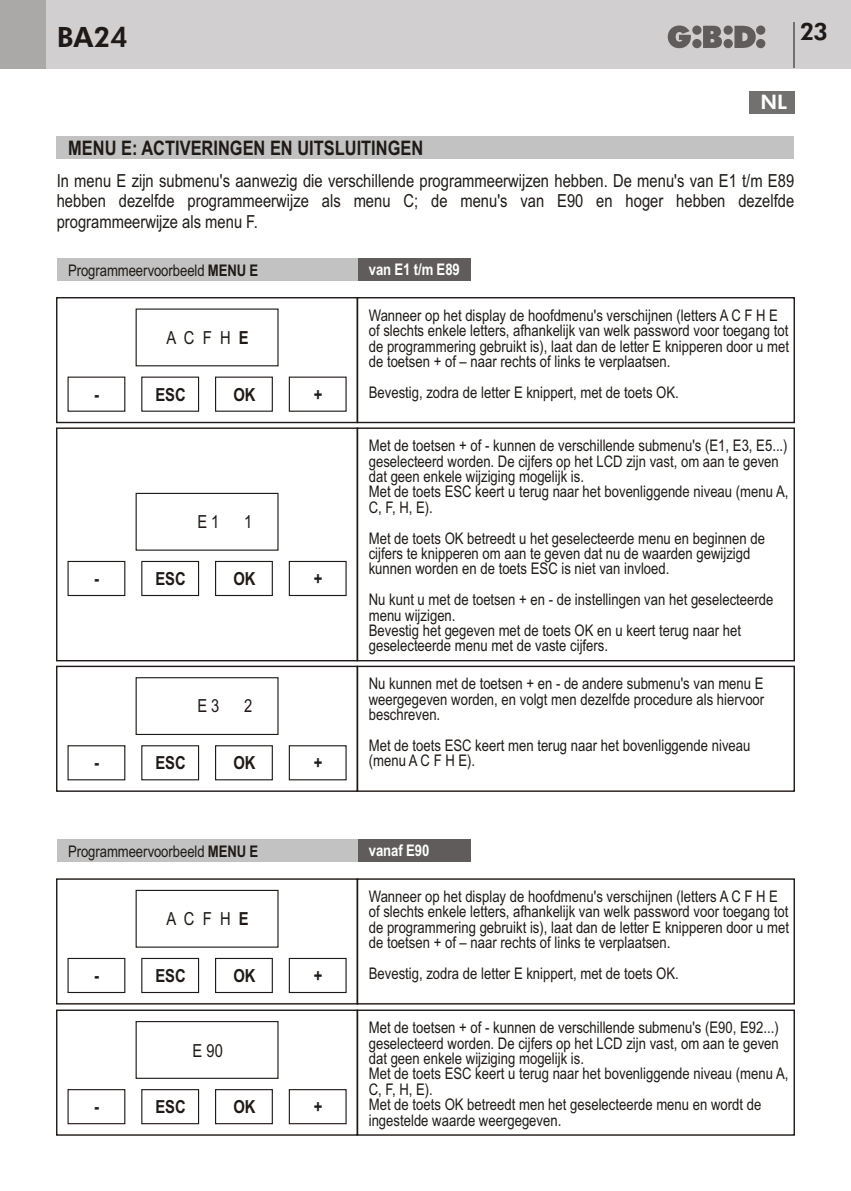
<style>
.page{position:relative;width:851px;height:1191px;background:#fff}
.page>*{position:absolute;margin:0;border:0;box-sizing:border-box;transform-origin:0 0}
.t1{font:800 28px "Futura BT";color:#1f1a17}
.t2{font:800 24px "Futura BT";color:#1f1a17}
.t3{font:700 20px "Arial Narrow";color:#1f1a17}
.t4{font:800 20px "Futura BT";color:#fff}
.t5{font:18px/20.4px "Arial Narrow";color:#1f1a17;text-align:justify}
.t6{font:700 18px "Arial Narrow";color:#1f1a17}
.t7{font:16px/15.4px "Arial Narrow";color:#1f1a17}
.t8{font:700 16px "Arial Narrow";color:#fff}
.s1{font-weight:700}
</style>
<div class="page">
<div style="left:0;top:0;width:850px;height:68px;background:#d1cfcf"></div>
<div style="left:0;top:0;width:45px;height:68px;background:#aba8a8"></div>
<svg style="left:667px;top:26px;width:98px;height:22px"></svg>
<hr style="left:793px;top:23px;width:2px;height:45px;background:#737070">
<div style="left:748px;top:91px;width:46px;height:22px;background:#737070"></div>
<div style="left:357px;top:258px;width:114px;height:23px;background:#615c5c"></div>
<div style="left:357px;top:839px;width:114px;height:23px;background:#615c5c"></div>
<div style="left:56px;top:665px;width:302px;height:127px;border:1px solid #1f1a17"></div>
<div style="left:356px;top:665px;width:438px;height:127px;border:1px solid #1f1a17"></div>
<div style="left:56px;top:427px;width:302px;height:234px;border:1px solid #1f1a17"></div>
<div style="left:356px;top:427px;width:438px;height:234px;border:1px solid #1f1a17"></div>
<div style="left:135px;top:493px;width:143px;height:57px;border:1px solid #1f1a17"></div>
<div style="left:141px;top:561px;width:58px;height:35px;border:1px solid #1f1a17"></div>
<div style="left:67px;top:561px;width:58px;height:35px;border:1px solid #1f1a17"></div>
<div style="left:215px;top:561px;width:58px;height:35px;border:1px solid #1f1a17"></div>
<div style="left:289px;top:561px;width:57px;height:35px;border:1px solid #1f1a17"></div>
<div style="left:56px;top:1009px;width:302px;height:126px;border:1px solid #1f1a17"></div>
<div style="left:356px;top:1009px;width:438px;height:126px;border:1px solid #1f1a17"></div>
<div style="left:135px;top:1021px;width:143px;height:57px;border:1px solid #1f1a17"></div>
<div style="left:141px;top:1089px;width:58px;height:35px;border:1px solid #1f1a17"></div>
<div style="left:67px;top:1089px;width:58px;height:35px;border:1px solid #1f1a17"></div>
<div style="left:215px;top:1089px;width:58px;height:35px;border:1px solid #1f1a17"></div>
<div style="left:289px;top:1089px;width:57px;height:35px;border:1px solid #1f1a17"></div>
<div style="left:56px;top:297px;width:302px;height:126px;border:1px solid #1f1a17"></div>
<div style="left:56px;top:878px;width:302px;height:126px;border:1px solid #1f1a17"></div>
<div style="left:356px;top:297px;width:438px;height:126px;border:1px solid #1f1a17"></div>
<div style="left:356px;top:878px;width:438px;height:126px;border:1px solid #1f1a17"></div>
<div style="left:135px;top:308px;width:143px;height:58px;border:1px solid #1f1a17"></div>
<div style="left:141px;top:376px;width:58px;height:36px;border:1px solid #1f1a17"></div>
<div style="left:67px;top:376px;width:58px;height:36px;border:1px solid #1f1a17"></div>
<div style="left:215px;top:376px;width:58px;height:36px;border:1px solid #1f1a17"></div>
<div style="left:289px;top:376px;width:57px;height:36px;border:1px solid #1f1a17"></div>
<div style="left:135px;top:890px;width:143px;height:57px;border:1px solid #1f1a17"></div>
<div style="left:141px;top:958px;width:58px;height:35px;border:1px solid #1f1a17"></div>
<div style="left:67px;top:958px;width:58px;height:35px;border:1px solid #1f1a17"></div>
<div style="left:215px;top:958px;width:58px;height:35px;border:1px solid #1f1a17"></div>
<div style="left:289px;top:958px;width:57px;height:35px;border:1px solid #1f1a17"></div>
<div style="left:57px;top:136px;width:737px;height:23px;background:#c2c2c2"></div>
<div style="left:57px;top:258px;width:300px;height:23px;background:#c2c2c2"></div>
<div style="left:57px;top:839px;width:300px;height:23px;background:#c2c2c2"></div>
<div style="left:135px;top:677px;width:143px;height:58px;border:1px solid #1f1a17"></div>
<div style="left:141px;top:745px;width:58px;height:35px;border:1px solid #1f1a17"></div>
<div style="left:67px;top:745px;width:58px;height:35px;border:1px solid #1f1a17"></div>
<div style="left:215px;top:745px;width:58px;height:35px;border:1px solid #1f1a17"></div>
<div style="left:289px;top:745px;width:57px;height:35px;border:1px solid #1f1a17"></div>
<h1 class="t1" style="left:57px;top:26px;width:73px">BA24</h1>
<h2 class="t2" style="left:799px;top:22px;width:29px">23</h2>
<p class="t4" style="left:760px;top:94px;width:28px">NL</p>
<p class="t3" style="left:68px;top:140px;width:356px">MENU E: ACTIVERINGEN EN UITSLUITINGEN</p>
<p class="t5" style="left:57px;top:172px;width:739px">In menu E zijn submenu's aanwezig die verschillende programmeerwijzen hebben. De menu's van E1 t/m E89 hebben dezelfde programmeerwijze als menu C; de menu's van E90 en hoger hebben dezelfde programmeerwijze als menu F.</p>
<p class="t7" style="left:68px;top:264px;width:192px">Programmeervoorbeeld <span class="s1">MENU E</span></p>
<p class="t8" style="left:368px;top:263px;width:93px">van E1 t/m E89</p>
<p class="t5" style="left:167px;top:329px;width:84px">A C F H <span class="s1">E</span></p>
<p class="t6" style="left:94px;top:387px;width:6px">-</p>
<p class="t6" style="left:155px;top:387px;width:32px">ESC</p>
<p class="t6" style="left:233px;top:387px;width:24px">OK</p>
<p class="t6" style="left:314px;top:387px;width:10px">+</p>
<p class="t5" style="left:197px;top:513px;width:24px">E 1</p>
<p class="t5" style="left:244px;top:513px;width:10px">1</p>
<p class="t6" style="left:94px;top:572px;width:6px">-</p>
<p class="t6" style="left:155px;top:572px;width:32px">ESC</p>
<p class="t6" style="left:233px;top:572px;width:24px">OK</p>
<p class="t6" style="left:314px;top:572px;width:10px">+</p>
<p class="t5" style="left:197px;top:697px;width:24px">E 3</p>
<p class="t5" style="left:244px;top:697px;width:10px">2</p>
<p class="t6" style="left:94px;top:756px;width:6px">-</p>
<p class="t6" style="left:155px;top:756px;width:32px">ESC</p>
<p class="t6" style="left:233px;top:756px;width:24px">OK</p>
<p class="t6" style="left:314px;top:756px;width:10px">+</p>
<p class="t7" style="left:68px;top:845px;width:192px">Programmeervoorbeeld <span class="s1">MENU E</span></p>
<p class="t5" style="left:167px;top:910px;width:84px">A C F H <span class="s1">E</span></p>
<p class="t6" style="left:94px;top:968px;width:6px">-</p>
<p class="t6" style="left:155px;top:968px;width:32px">ESC</p>
<p class="t6" style="left:233px;top:968px;width:24px">OK</p>
<p class="t6" style="left:314px;top:968px;width:10px">+</p>
<p class="t5" style="left:192px;top:1042px;width:32px">E 90</p>
<p class="t6" style="left:94px;top:1100px;width:6px">-</p>
<p class="t6" style="left:155px;top:1100px;width:32px">ESC</p>
<p class="t6" style="left:233px;top:1100px;width:24px">OK</p>
<p class="t6" style="left:314px;top:1100px;width:10px">+</p>
<p class="t7" style="left:369px;top:309px;width:422px">Wanneer op het display de hoofdmenu's verschijnen (letters A C F H E of slechts enkele letters, afhankelijk van welk password voor toegang tot de programmering gebruikt is), laat dan de letter E knipperen door u met de toetsen + of – naar rechts of links te verplaatsen.</p>
<p class="t7" style="left:369px;top:386px;width:311px">Bevestig, zodra de letter E knippert, met de toets OK.</p>
<p class="t7" style="left:369px;top:439px;width:421px">Met de toetsen + of - kunnen de verschillende submenu's (E1, E3, E5...) geselecteerd worden. De cijfers op het LCD zijn vast, om aan te geven dat geen enkele wijziging mogelijk is.<br>Met de toets ESC keert u terug naar het bovenliggende niveau (menu A, C, F, H, E).</p>
<p class="t7" style="left:369px;top:532px;width:398px">Met de toets OK betreedt u het geselecteerde menu en beginnen de cijfers te knipperen om aan te geven dat nu de waarden gewijzigd kunnen worden en de toets ESC is niet van invloed.</p>
<p class="t7" style="left:369px;top:593px;width:406px">Nu kunt u met de toetsen + en - de instellingen van het geselecteerde menu wijzigen.<br>Bevestig het gegeven met de toets OK en u keert terug naar het geselecteerde menu met de vaste cijfers.</p>
<p class="t7" style="left:369px;top:677px;width:397px;text-align:justify">Nu kunnen met de toetsen + en - de andere submenu's van menu E weergegeven worden, en volgt men dezelfde procedure als hiervoor beschreven.</p>
<p class="t7" style="left:369px;top:739px;width:383px">Met de toets ESC keert men terug naar het bovenliggende niveau (menu A C F H E).</p>
<p class="t8" style="left:368px;top:844px;width:62px">vanaf E90</p>
<p class="t7" style="left:369px;top:890px;width:422px">Wanneer op het display de hoofdmenu's verschijnen (letters A C F H E of slechts enkele letters, afhankelijk van welk password voor toegang tot de programmering gebruikt is), laat dan de letter E knipperen door u met de toetsen + of – naar rechts of links te verplaatsen.</p>
<p class="t7" style="left:369px;top:967px;width:311px">Bevestig, zodra de letter E knippert, met de toets OK.</p>
<p class="t7" style="left:369px;top:1021px;width:421px">Met de toetsen + of - kunnen de verschillende submenu's (E90, E92...) geselecteerd worden. De cijfers op het LCD zijn vast, om aan te geven dat geen enkele wijziging mogelijk is.<br>Met de toets ESC keert u terug naar het bovenliggende niveau (menu A, C, F, H, E).<br>Met de toets OK betreedt men het geselecteerde menu en wordt de ingestelde waarde weergegeven.</p>
</div>
